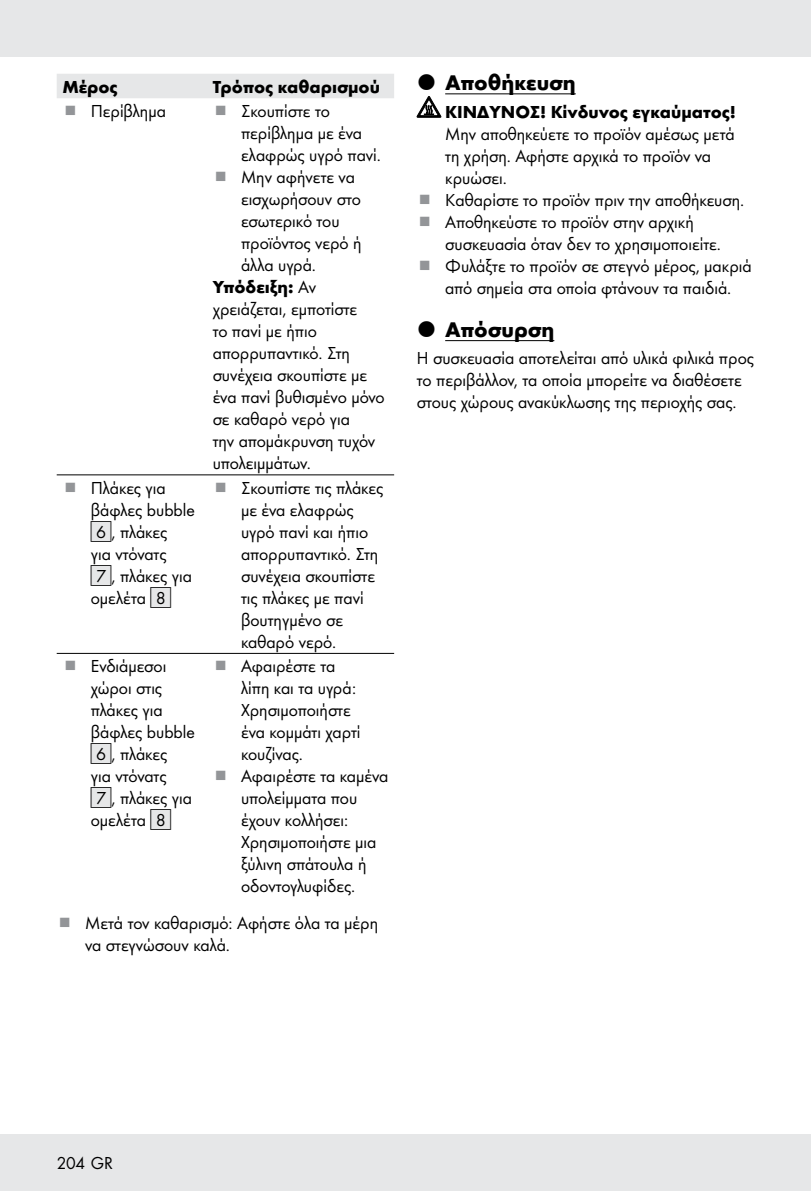
<style>
.page{position:relative;width:811px;height:1191px;background:#fff}
.page>*{position:absolute;margin:0;border:0;box-sizing:border-box;transform-origin:0 0}
.t1{font:700 22px "Futura";color:#000}
.t2{font:18px/22px "Futura Boo";color:#000}
.t3{font:700 18px "Futura";color:#000}
.s1{font-family:"Futura Boo";font-weight:400}
.s2{font-family:"IMP Lidl Num Box";font-size:15.8px;color:#e6e7e8}
.s3{font-family:"IMP Lidl Num Box";font-size:15.8px}
</style>
<div class="page">
<div style="left:0;top:1134px;width:811px;height:57px;background:#e6e7e8"></div>
<div style="left:0;top:0;width:811px;height:57px;background:#e6e7e8"></div>
<div style="left:57px;top:74px;width:337px;height:24px;background:#e6e7e8"></div>
<hr style="left:57px;top:474px;width:150px;height:1px;background:#000">
<hr style="left:207px;top:474px;width:187px;height:1px;background:#000">
<hr style="left:57px;top:653px;width:150px;height:1px;background:#000">
<hr style="left:207px;top:653px;width:187px;height:1px;background:#000">
<hr style="left:445px;top:93px;width:131px;height:1px;background:#000">
<hr style="left:445px;top:340px;width:109px;height:1px;background:#000">
<svg style="left:417px;top:96px;width:24px;height:22px"></svg>
<p class="t3" style="left:62px;top:73px;width:57px">Μέρος</p>
<p class="t3" style="left:213px;top:73px;width:169px">Τρόπος καθαρισμού</p>
<p class="t2" style="left:91px;top:99px;width:77px">Περίβλημα</p>
<p class="t2" style="left:241px;top:99px;width:139px">Σκουπίστε το περίβλημα με ένα ελαφρώς υγρό πανί.<br>Μην αφήνετε να εισχωρήσουν στο εσωτερικό του προϊόντος νερό ή άλλα υγρά.</p>
<p class="t3" style="left:213px;top:274px;width:105px">Υπόδειξη: <span class="s1">Αν</span></p>
<p class="t2" style="left:213px;top:297px;width:174px">χρειάζεται, εμποτίστε<br>το πανί με ήπιο απορρυπαντικό. Στη συνέχεια σκουπίστε με ένα πανί βυθισμένο μόνο σε καθαρό νερό για<br>την απομάκρυνση τυχόν υπολειμμάτων.</p>
<p class="t2" style="left:91px;top:475px;width:106px">Πλάκες για βάφλες bubble <span class="s2">[</span><span class="s3">6]</span>, πλάκες<br>για ντόνατς <span class="s2">[</span><span class="s3">7]</span>, πλάκες για ομελέτα <span class="s2">[</span><span class="s3">8]</span></p>
<p class="t2" style="left:241px;top:476px;width:144px">Σκουπίστε τις πλάκες με ένα ελαφρώς υγρό πανί και ήπιο απορρυπαντικό. Στη συνέχεια σκουπίστε τις πλάκες με πανί βουτηγμένο σε καθαρό νερό.</p>
<p class="t2" style="left:91px;top:654px;width:106px">Ενδιάμεσοι χώροι στις πλάκες για βάφλες bubble <span class="s2">[</span><span class="s3">6]</span>, πλάκες<br>για ντόνατς <span class="s2">[</span><span class="s3">7]</span>, πλάκες για ομελέτα <span class="s2">[</span><span class="s3">8]</span></p>
<p class="t2" style="left:241px;top:654px;width:149px">Αφαιρέστε τα<br>λίπη και τα υγρά:<br>Χρησιμοποιήστε<br>ένα κομμάτι χαρτί κουζίνας.<br>Αφαιρέστε τα καμένα υπολείμματα που έχουν κολλήσει:<br>Χρησιμοποιήστε μια ξύλινη σπάτουλα ή οδοντογλυφίδες.</p>
<p class="t2" style="left:85px;top:911px;width:294px">Μετά τον καθαρισμό: Αφήστε όλα τα μέρη να στεγνώσουν καλά.</p>
<p class="t1" style="left:445px;top:66px;width:132px">Αποθήκευση</p>
<p class="t3" style="left:445px;top:98px;width:292px">ΚΙΝΔΥΝΟΣ! Κίνδυνος εγκαύματος!</p>
<p class="t2" style="left:445px;top:122px;width:308px">Μην αποθηκεύετε το προϊόν αμέσως μετά τη χρήση. Αφήστε αρχικά το προϊόν να κρυώσει.<br>Καθαρίστε το προϊόν πριν την αποθήκευση.<br>Αποθηκεύστε το προϊόν στην αρχική συσκευασία όταν δεν το χρησιμοποιείτε.<br>Φυλάξτε το προϊόν σε στεγνό μέρος, μακριά από σημεία στα οποία φτάνουν τα παιδιά.</p>
<p class="t1" style="left:445px;top:313px;width:111px">Απόσυρση</p>
<p class="t2" style="left:417px;top:346px;width:338px">Η συσκευασία αποτελείται από υλικά φιλικά προς το περιβάλλον, τα οποία μπορείτε να διαθέσετε στους χώρους ανακύκλωσης της περιοχής σας.</p>
<p class="t2" style="left:57px;top:1151px;width:58px">204 GR</p>
</div>
